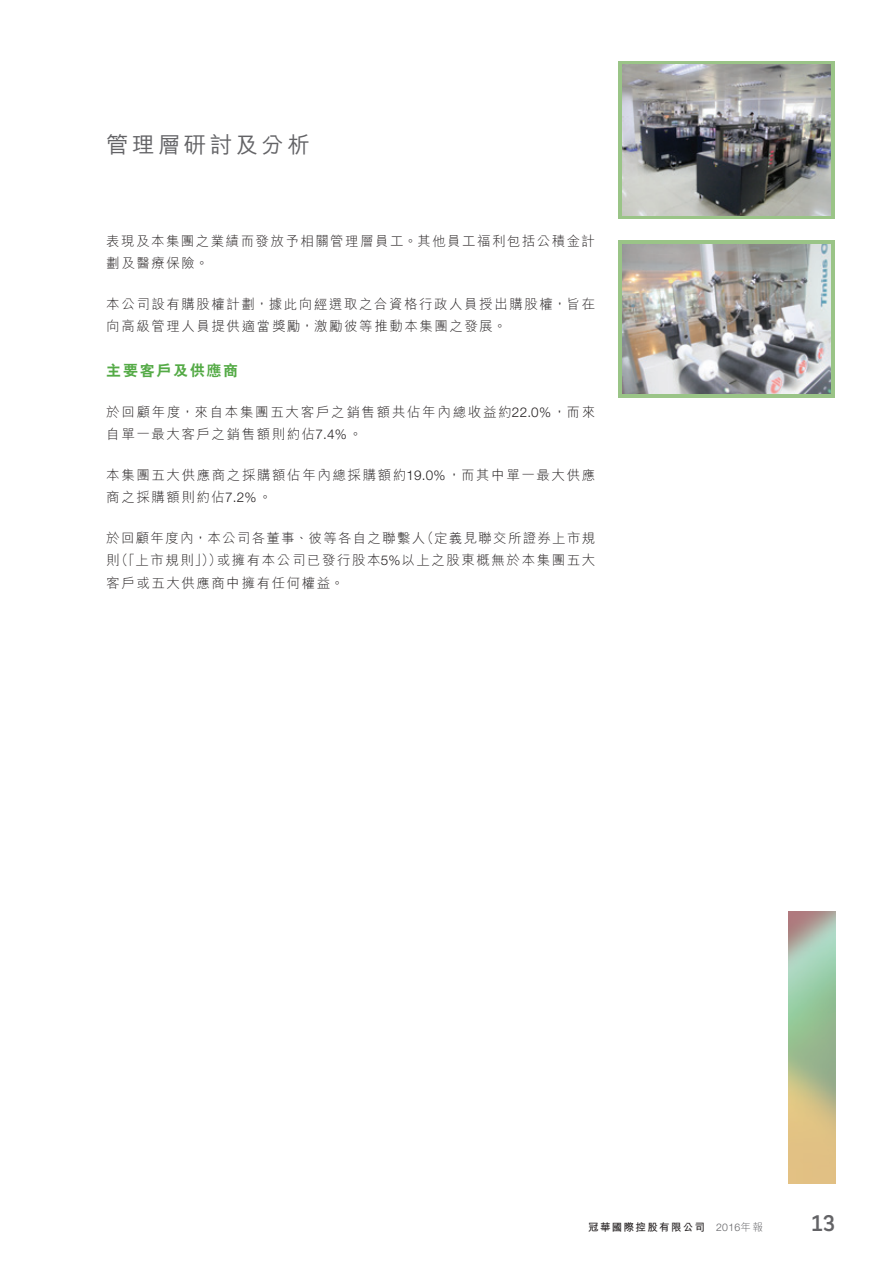
<style>
.page{position:relative;width:893px;height:1263px;background:#fff}
.page>*{position:absolute;margin:0;border:0;box-sizing:border-box;transform-origin:0 0}
.t1{font:500 22.5px "M Hei HK";letter-spacing:.15em;color:#636366}
.t2{font:22.5px "BNPP Sans";color:#636366}
._04___H2{font:800 15px "C Hei 2 HK";letter-spacing:.115em;color:#54aa46}
._01_Body_Text{font:300 13.5px/22.5px "M Hei HK";letter-spacing:.115em;color:#231f20}
._11_P0{font:300 13.5px/22.5px "M Hei HK";letter-spacing:.115em;color:#231f20}
.t3{font:700 10.5px "M Hei HK";letter-spacing:.125em;color:#231f20}
.s1{font-family:"Helvetica Neue LT Std"}
.s2{font-family:"Helvetica Neue LT Std";font-weight:300;color:#636366}
.s3{font-weight:300;color:#636366}
</style>
<div class="page">
<svg style="left:618px;top:61px;width:217px;height:158px;background:#9cc18c"></svg>
<img style="left:622px;top:65px;width:209px;height:150px">
<div style="left:618px;top:241px;width:217px;height:157px;background:#9ac487"></div>
<img style="left:622px;top:245px;width:209px;height:149px">
<h1 class="t1" style="left:106px;top:128px;width:205px">管理層研討及分析</h1>
<p class="_11_P0" style="left:106px;top:229px;width:490px">表現及本集團之業績而發放予相關管理層員工。其他員工福利包括公積金計劃及醫療保險。</p>
<p class="_11_P0" style="left:106px;top:292px;width:490px">本公司設有購股權計劃，據此向經選取之合資格行政人員授出購股權，旨在向高級管理人員提供適當獎勵，激勵彼等推動本集團之發展。</p>
<p class="_04___H2" style="left:106px;top:361px;width:133px">主要客戶及供應商</p>
<p class="_01_Body_Text" style="left:106px;top:400px;width:490px">於回顧年度，來自本集團五大客戶之銷售額共佔年內總收益約<span class="s1">22.0%</span>，而來自單一最大客戶之銷售額則約佔<span class="s1">7.4%</span>。</p>
<p class="_01_Body_Text" style="left:106px;top:463px;width:490px">本集團五大供應商之採購額佔年內總採購額約<span class="s1">19.0%</span>，而其中單一最大供應商之採購額則約佔<span class="s1">7.2%</span>。</p>
<p class="_01_Body_Text" style="left:106px;top:526px;width:490px;text-align:justify">於回顧年度內，本公司各董事、彼等各自之聯繫人（定義見聯交所證券上市規則（「上市規則」））或擁有本公司已發行股本<span class="s1">5%</span>以上之股東概無於本集團五大客戶或五大供應商中擁有任何權益。</p>
<p class="t3" style="left:588px;top:1219px;width:176px">冠華國際控股有限公司 <span class="s2">2016</span><span class="s3">年報</span></p>
<p class="t2" style="left:811px;top:1207px;width:25px">13</p>
</div>
